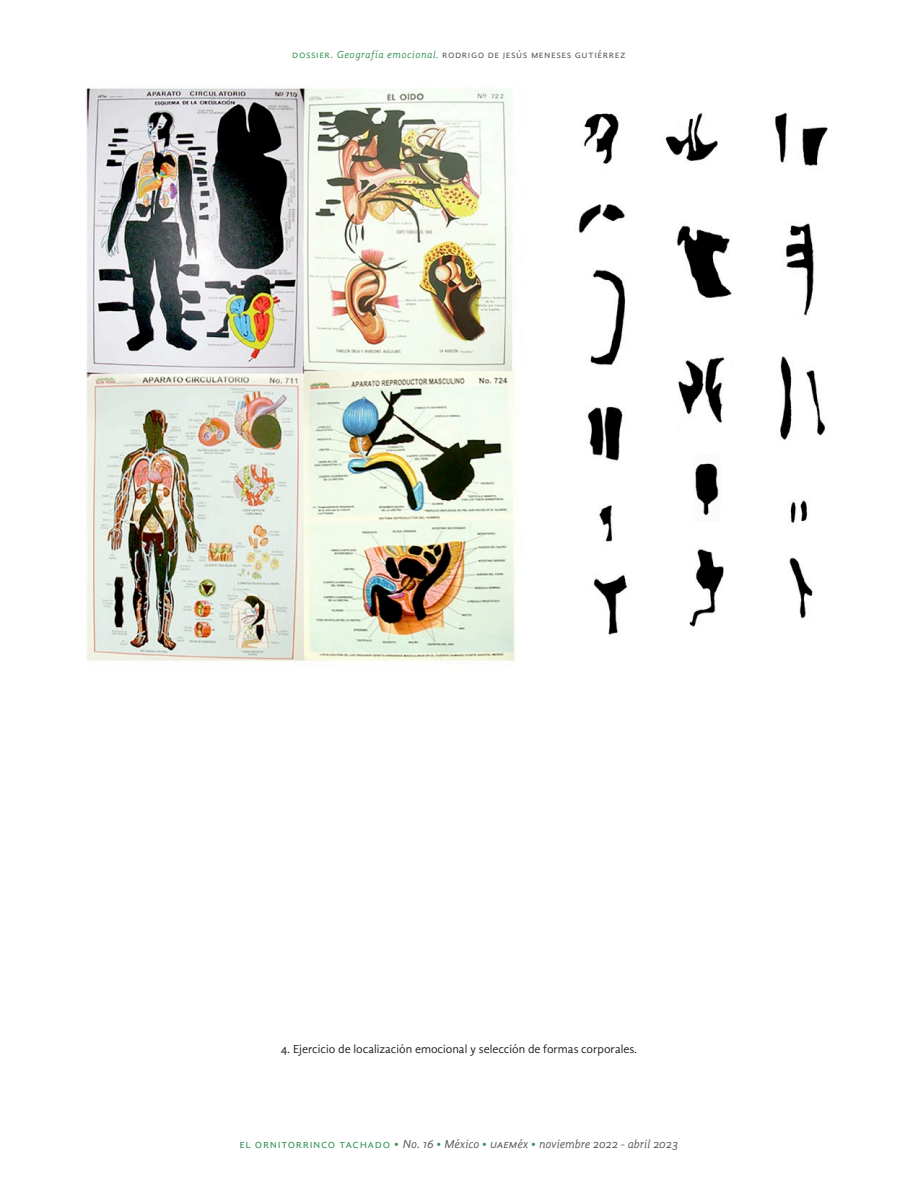
<style>
.page{position:relative;width:918px;height:1188px;background:#fff}
.page>*{position:absolute;margin:0;border:0;box-sizing:border-box;transform-origin:0 0}
.t1{font:italic 12px "Gandhi Sans";color:#57585a}
.t2{font:12px "Gandhi Sans";color:#231f20}
.t3{font:10.5px "Gandhi Sans";letter-spacing:.05em;color:#57585a}
.s1{color:#37935b}
.s2{font-style:italic;color:#37935b}
.s3{font-style:normal;color:#37935b}
</style>
<div class="page">
<img style="left:86px;top:88px;width:742px;height:573px">
<p class="t3" style="left:292px;top:48px;width:335px"><span class="s1">Dossier.</span> <span class="s2">Geografía emocional.</span> Rodrigo de Jesús Meneses Gutiérrez</p>
<p class="t2" style="left:281px;top:1042px;width:358px">4. Ejercicio de localización emocional y selección de formas corporales.</p>
<p class="t1" style="left:240px;top:1137px;width:440px"><span class="s3">el ornitorrinco tachad o •</span> No. 16 <span class="s3">•</span> México <span class="s3">•</span> uaeméx <span class="s3">•</span> noviembre 2022 - abril 2023</p>
</div>
